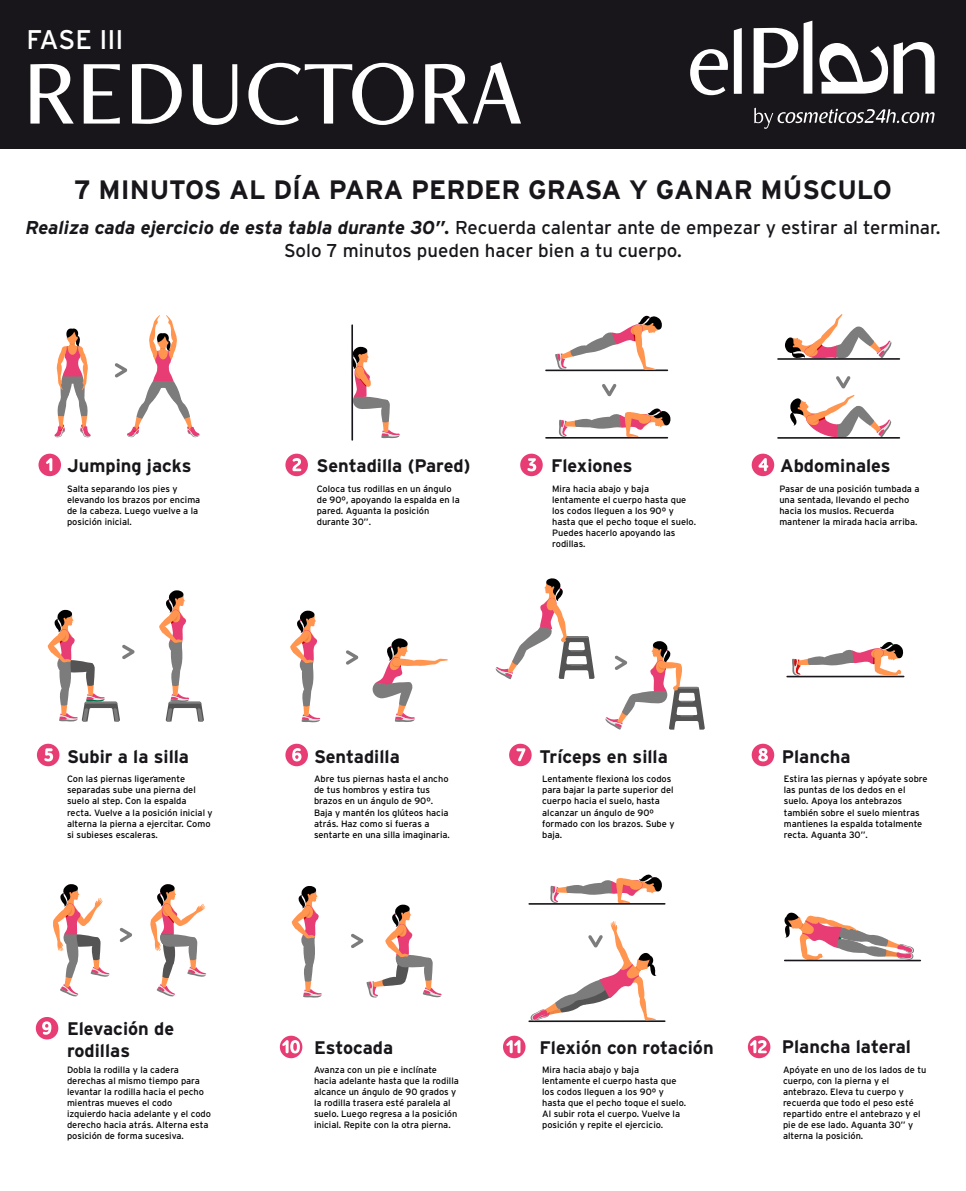
<style>
.page{position:relative;width:966px;height:1191px;background:#fff}
.page>*{position:absolute;margin:0;border:0;box-sizing:border-box;transform-origin:0 0}
.t1{font:500 94.9px "Freight Neo Pro";color:#fff}
.t2{font:26.98px "Interstate";color:#fff}
.t3{font:700 26.56px "Interstate";color:#18161a}
.t4{font:18.6px/22.3px "Interstate";color:#18161a;text-align:center}
.t5{font:700 18.18px/21.8px "Interstate";color:#18161a}
.t6{font:9.2px/11px "Interstate";color:#000}
.s1{font-weight:700;font-style:italic}
</style>
<div class="page">
<div style="left:0;top:0;width:965px;height:149px;background:#18161a"></div>
<svg style="left:690px;top:49px;width:37px;height:46px"></svg>
<svg style="left:733px;top:28px;width:8px;height:66px"></svg>
<svg style="left:753px;top:21px;width:59px;height:73px"></svg>
<svg style="left:893px;top:42px;width:41px;height:52px"></svg>
<svg style="left:819px;top:43px;width:68px;height:51px"></svg>
<svg style="left:754px;top:108px;width:180px;height:21px"></svg>
<svg style="left:372px;top:638px;width:76px;height:84px"></svg>
<svg style="left:495px;top:578px;width:99px;height:102px"></svg>
<svg style="left:351px;top:324px;width:49px;height:116px"></svg>
<svg style="left:53px;top:884px;width:57px;height:113px"></svg>
<svg style="left:159px;top:590px;width:45px;height:131px"></svg>
<svg style="left:291px;top:886px;width:31px;height:112px"></svg>
<svg style="left:290px;top:610px;width:30px;height:112px"></svg>
<svg style="left:150px;top:884px;width:56px;height:113px"></svg>
<svg style="left:786px;top:641px;width:118px;height:36px"></svg>
<svg style="left:784px;top:912px;width:136px;height:49px"></svg>
<svg style="left:54px;top:328px;width:37px;height:110px"></svg>
<svg style="left:115px;top:315px;width:84px;height:123px"></svg>
<svg style="left:545px;top:315px;width:123px;height:56px"></svg>
<svg style="left:545px;top:408px;width:126px;height:30px"></svg>
<svg style="left:602px;top:384px;width:14px;height:12px"></svg>
<svg style="left:777px;top:395px;width:122px;height:44px"></svg>
<svg style="left:777px;top:314px;width:122px;height:46px"></svg>
<svg style="left:47px;top:609px;width:88px;height:113px"></svg>
<svg style="left:346px;top:650px;width:12px;height:15px"></svg>
<svg style="left:605px;top:641px;width:99px;height:89px"></svg>
<svg style="left:528px;top:874px;width:137px;height:30px"></svg>
<svg style="left:528px;top:921px;width:137px;height:102px"></svg>
<svg style="left:351px;top:904px;width:90px;height:94px"></svg>
<svg style="left:119px;top:927px;width:13px;height:15px"></svg>
<svg style="left:836px;top:376px;width:14px;height:12px"></svg>
<div style="left:38px;top:453px;width:23px;height:23px;background:#e83d74;border-radius:50%"></div>
<svg style="left:46px;top:458px;width:6px;height:13px"></svg>
<div style="left:37px;top:743px;width:22px;height:23px;background:#e83d74;border-radius:50%"></div>
<svg style="left:44px;top:748px;width:9px;height:13px"></svg>
<div style="left:36px;top:1016px;width:22px;height:23px;background:#e83d74;border-radius:50%"></div>
<svg style="left:42px;top:1021px;width:9px;height:13px"></svg>
<div style="left:285px;top:453px;width:23px;height:23px;background:#e83d74;border-radius:50%"></div>
<svg style="left:292px;top:458px;width:9px;height:13px"></svg>
<div style="left:285px;top:743px;width:23px;height:23px;background:#e83d74;border-radius:50%"></div>
<svg style="left:292px;top:748px;width:9px;height:13px"></svg>
<div style="left:280px;top:1035px;width:22px;height:23px;background:#e83d74;border-radius:50%"></div>
<svg style="left:282px;top:1040px;width:18px;height:13px"></svg>
<div style="left:520px;top:453px;width:22px;height:23px;background:#e83d74;border-radius:50%"></div>
<svg style="left:527px;top:458px;width:9px;height:13px"></svg>
<div style="left:509px;top:743px;width:22px;height:23px;background:#e83d74;border-radius:50%"></div>
<svg style="left:516px;top:748px;width:9px;height:13px"></svg>
<svg style="left:503px;top:1035px;width:22px;height:23px"></svg>
<svg style="left:506px;top:1040px;width:14px;height:13px"></svg>
<div style="left:751px;top:453px;width:23px;height:23px;background:#e83d74;border-radius:50%"></div>
<svg style="left:758px;top:458px;width:10px;height:13px"></svg>
<div style="left:751px;top:743px;width:23px;height:23px;background:#e83d74;border-radius:50%"></div>
<svg style="left:758px;top:748px;width:9px;height:13px"></svg>
<svg style="left:747px;top:1035px;width:23px;height:23px"></svg>
<svg style="left:749px;top:1040px;width:17px;height:13px"></svg>
<h2 class="t2" style="left:27px;top:25px;width:98px">FASE III</h2>
<h1 class="t1" style="left:23px;top:28px;width:501px">REDUCTORA</h1>
<h3 class="t3" style="left:74px;top:175px;width:819px">7 MINUTOS AL DÍA PARA PERDER GRASA Y GANAR MÚSCULO</h3>
<h3 class="t4" style="left:26px;top:216px;width:916px"><span class="s1">Realiza cada ejercicio de esta tabla durante 30”.</span> Recuerda calentar ante de empezar y estirar al terminar.<br>Solo 7 minutos pueden hacer bien a tu cuerpo.</h3>
<h3 class="t5" style="left:67px;top:455px;width:126px">Jumping jacks</h3>
<h3 class="t5" style="left:316px;top:455px;width:155px">Sentadilla (Pared)</h3>
<h3 class="t5" style="left:551px;top:455px;width:83px">Flexiones</h3>
<h3 class="t5" style="left:779px;top:455px;width:112px">Abdominales</h3>
<p class="t6" style="left:67px;top:483px;width:135px">Salta separando los pies y elevando los brazos por encima de la cabeza. Luego vuelve a la posición inicial.</p>
<p class="t6" style="left:317px;top:483px;width:144px">Coloca tus rodillas en un ángulo de 90º, apoyando la espalda en la pared. Aguanta la posición durante 30’’.</p>
<p class="t6" style="left:552px;top:483px;width:145px">Mira hacia abajo y baja lentamente el cuerpo hasta que los codos lleguen a los 90º y hasta que el pecho toque el suelo.<br>Puedes hacerlo apoyando las rodillas.</p>
<p class="t6" style="left:779px;top:483px;width:142px">Pasar de una posición tumbada a una sentada, llevando el pecho hacia los muslos. Recuerda mantener la mirada hacia arriba.</p>
<h3 class="t5" style="left:67px;top:745px;width:123px">Subir a la silla</h3>
<h3 class="t5" style="left:314px;top:745px;width:87px">Sentadilla</h3>
<h3 class="t5" style="left:539px;top:745px;width:130px">Tríceps en silla</h3>
<h3 class="t5" style="left:781px;top:745px;width:70px">Plancha</h3>
<p class="t6" style="left:67px;top:773px;width:147px">Con las piernas ligeramente separadas sube una pierna del suelo al step. Con la espalda recta. Vuelve a la posición inicial y alterna la pierna a ejercitar. Como si subieses escaleras.</p>
<p class="t6" style="left:542px;top:773px;width:134px">Lentamente flexiona los codos para bajar la parte superior del cuerpo hacia el suelo, hasta alcanzar un ángulo de 90º formado con los brazos. Sube y baja.</p>
<p class="t6" style="left:783px;top:773px;width:145px">Estira las piernas y apóyate sobre las puntas de los dedos en el suelo. Apoya los antebrazos también sobre el suelo mientras mantienes la espalda totalmente recta. Aguanta 30’’.</p>
<p class="t6" style="left:314px;top:773px;width:137px">Abre tus piernas hasta el ancho de tus hombros y estira tus brazos en un ángulo de 90º.<br>Baja y mantén los glúteos hacia atrás. Haz como si fueras a sentarte en una silla imaginaria.</p>
<h3 class="t5" style="left:67px;top:1017px;width:109px">Elevación de rodillas</h3>
<h3 class="t5" style="left:314px;top:1036px;width:81px">Estocada</h3>
<h3 class="t5" style="left:539px;top:1036px;width:175px">Flexión con rotación</h3>
<h3 class="t5" style="left:781px;top:1036px;width:131px">Plancha lateral</h3>
<p class="t6" style="left:67px;top:1064px;width:145px">Dobla la rodilla y la cadera derechas al mismo tiempo para levantar la rodilla hacia el pecho mientras mueves el codo izquierdo hacia adelante y el codo derecho hacia atrás. Alterna esta posición de forma sucesiva.</p>
<p class="t6" style="left:542px;top:1064px;width:145px">Mira hacia abajo y baja lentamente el cuerpo hasta que los codos lleguen a los 90º y hasta que el pecho toque el suelo.<br>Al subir rota el cuerpo. Vuelve la posición y repite el ejercicio.</p>
<p class="t6" style="left:782px;top:1064px;width:145px">Apóyate en uno de los lados de tu cuerpo, con la pierna y el antebrazo. Eleva tu cuerpo y recuerda que todo el peso esté repartido entre el antebrazo y el pie de ese lado. Aguanta 30’’ y alterna la posición.</p>
<p class="t6" style="left:314px;top:1064px;width:146px">Avanza con un pie e inclínate hacia adelante hasta que la rodilla alcance un ángulo de 90 grados y la rodilla trasera esté paralela al suelo. Luego regresa a la posición inicial. Repite con la otra pierna.</p>
</div>
